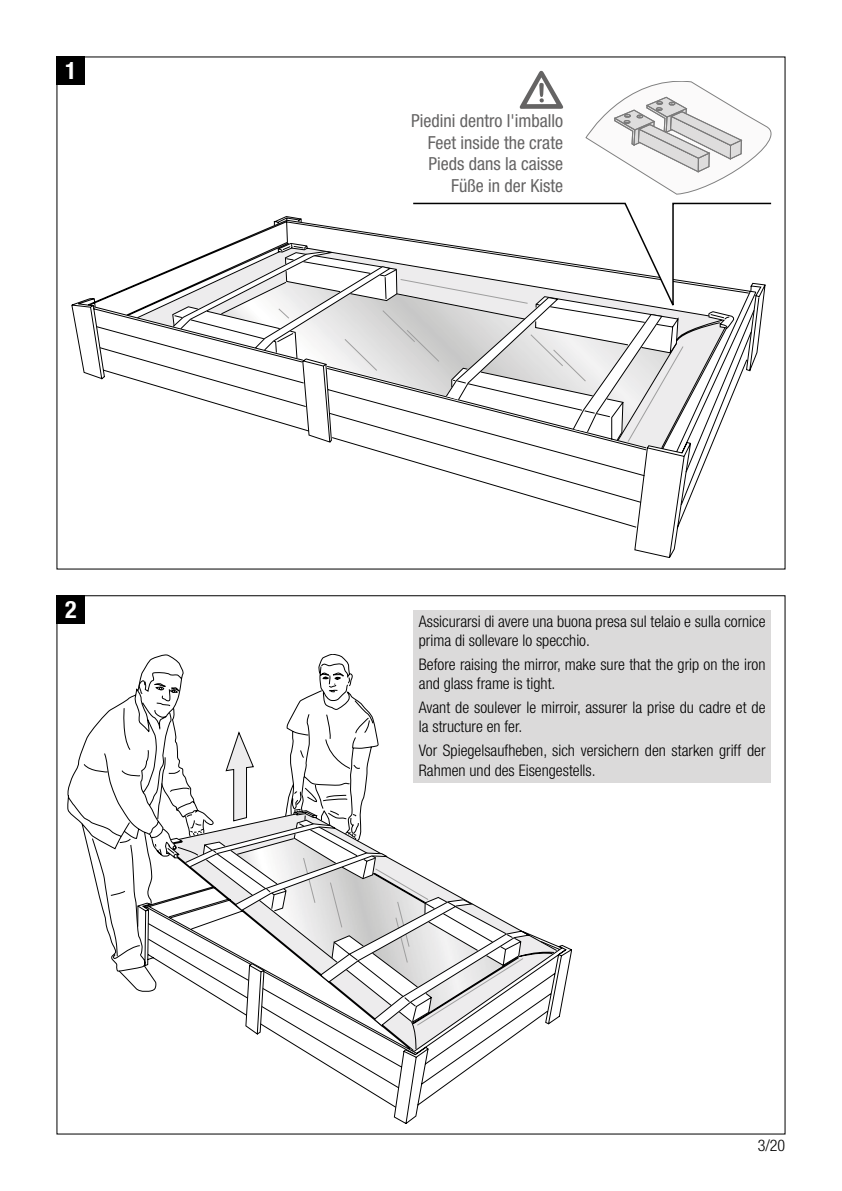
<style>
.page{position:relative;width:842px;height:1191px;background:#fff}
.page>*{position:absolute;margin:0;border:0;box-sizing:border-box;transform-origin:0 0}
.t1{font:700 condensed 24px "Helvetica Neue LT Std";color:#fff}
.t2{font:condensed 18px/21.6px "Helvetica Neue LT Std";color:#656464;text-align:right}
.t3{font:300 condensed 16px/19.2px "Helvetica Neue LT Std";color:#000}
</style>
<div class="page">
<svg style="left:366px;top:448px;width:345px;height:58px"></svg>
<svg style="left:68px;top:704px;width:51px;height:268px"></svg>
<svg style="left:119px;top:654px;width:453px;height:469px"></svg>
<svg style="left:186px;top:732px;width:343px;height:302px"></svg>
<div style="left:57px;top:57px;width:28px;height:28px;background:#000"></div>
<div style="left:57px;top:595px;width:28px;height:29px;background:#000"></div>
<div style="left:413px;top:609px;width:358px;height:173px;background:#dbdada"></div>
<svg style="left:586px;top:81px;width:185px;height:113px"></svg>
<svg style="left:520px;top:71px;width:43px;height:38px"></svg>
<svg style="left:93px;top:202px;width:679px;height:246px"></svg>
<h1 class="t1" style="left:65px;top:56px;width:13px">1</h1>
<h1 class="t1" style="left:65px;top:595px;width:13px">2</h1>
<p class="t2" style="left:411px;top:110px;width:153px">Piedini dentro l'imballo<br>Feet inside the crate<br>Pieds dans la caisse<br>Füße in der Kiste</p>
<p class="t3" style="left:419px;top:611px;width:348px">Assicurarsi di avere una buona presa sul telaio e sulla cornice prima di sollevare lo specchio.</p>
<p class="t3" style="left:419px;top:654px;width:348px">Before raising the mirror, make sure that the grip on the iron and glass frame is tight.</p>
<p class="t3" style="left:419px;top:698px;width:348px">Avant de soulever le mirroir, assurer la prise du cadre et de la structure en fer.</p>
<p class="t3" style="left:419px;top:741px;width:348px">Vor Spiegelsaufheben, sich versichern den starken griff der<br>Rahmen und des Eisengestells.</p>
<p class="t3" style="left:758px;top:1135px;width:29px">3/20</p>
</div>
